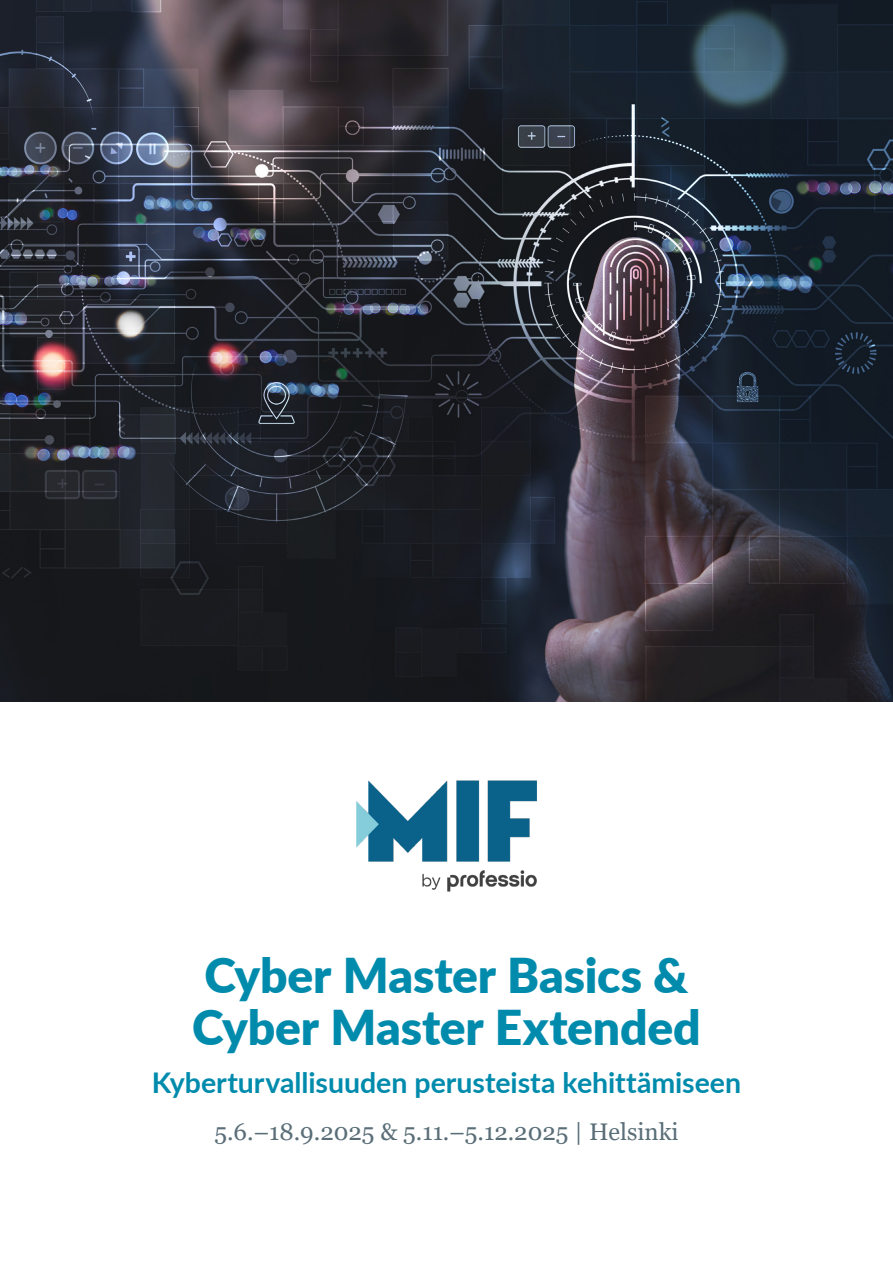
<style>
.page{position:relative;width:893px;height:1263px;background:#fff}
.page>*{position:absolute;margin:0;border:0;box-sizing:border-box;transform-origin:0 0}
.kannen_otsikko{font:900 48px/52.5px "Lato";letter-spacing:-.005em;color:#008bad}
.kannen_otsikko-2{font:700 28.5px "Lato";color:#008bad}
.kannen_intro{font:24px "Georgia";color:#5a6e78}
</style>
<div class="page">
<img style="left:356px;top:780px;width:181px;height:112px">
<img style="left:0;top:0;width:893px;height:702px">
<p class="kannen_otsikko" style="left:192px;top:947px;width:510px">Cyber Master Basics &amp;<br>Cyber Master Extended</p>
<p class="kannen_otsikko-2" style="left:152px;top:1061px;width:591px">Kyberturvallisuuden perusteista kehittämiseen</p>
<p class="kannen_intro" style="left:214px;top:1117px;width:466px">5.6.–18.9.2025 &amp; 5.11.–5.12.2025 | Helsinki</p>
</div>
